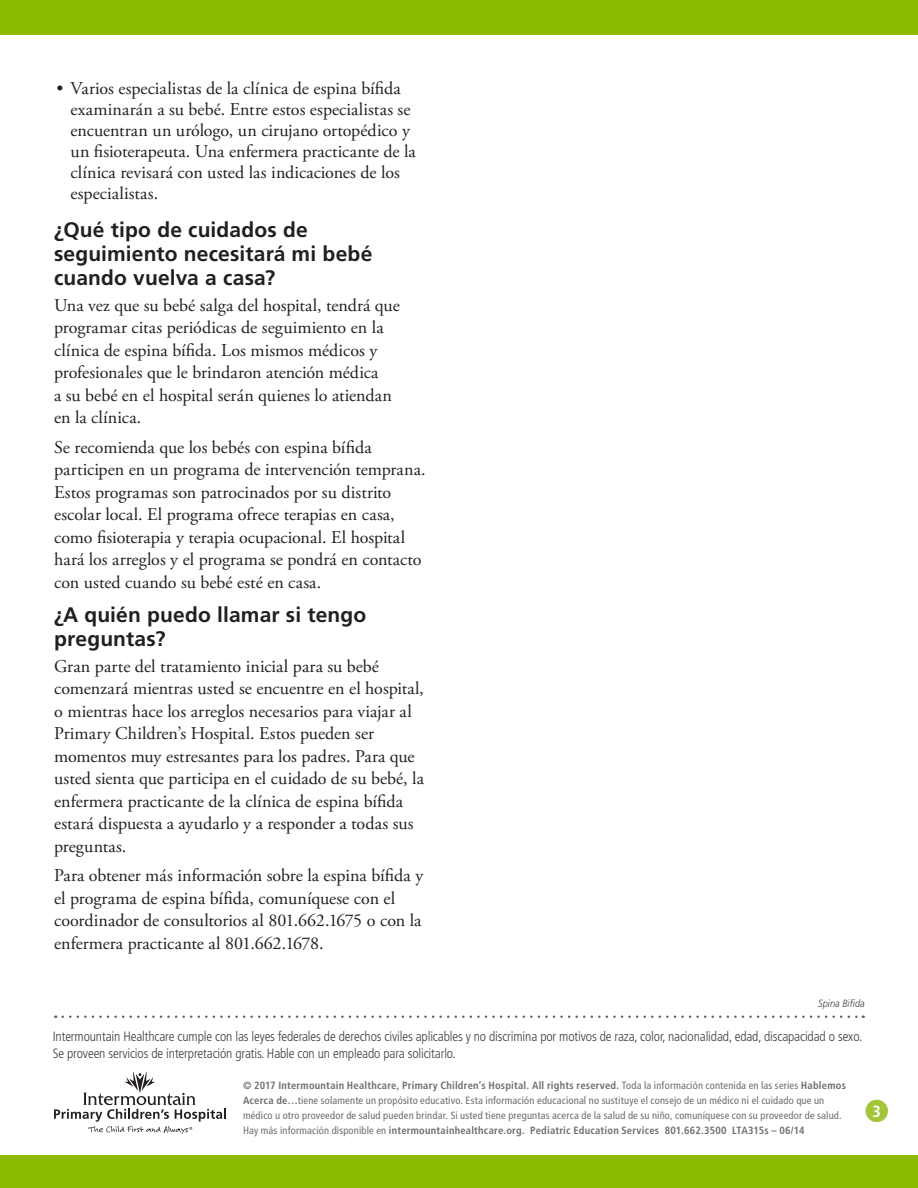
<style>
.page{position:relative;width:918px;height:1188px;background:#fff}
.page>*{position:absolute;margin:0;border:0;box-sizing:border-box;transform-origin:0 0}
.Level_1__h2{font:700 21px/24px "Frutiger LT Std";letter-spacing:.005em;color:#231f20}
.Main__p{font:18px/22.5px "Adobe Garamond Pro";color:#231f20}
.t1{font:700 condensed 16.2px "Frutiger LT Std";color:#fff}
.t2{font:300 condensed 13.5px/17.1px "Frutiger LT Std";letter-spacing:-.01em;color:#3e3e3f}
.t3{font:condensed 10.5px/15px "Frutiger LT Std";letter-spacing:.015em;color:#6c6d70}
.Table_Main{font:italic 300 10.5px "Frutiger LT Std";letter-spacing:.01em;color:#3e3e3f;scale:.88 1}
.s1{font-weight:700}
</style>
<div class="page">
<div style="left:0;top:0;width:918px;height:35px;background:#8dbb00"></div>
<div style="left:866px;top:1100px;width:22px;height:22px;background:#a2c53a;border-radius:50%"></div>
<div style="left:0;top:1156px;width:918px;height:32px;background:#8dbb00"></div>
<svg style="left:54px;top:1072px;width:172px;height:62px"></svg>
<svg style="left:63px;top:1016px;width:801px;height:2px"></svg>
<p class="Main__p" style="left:71px;top:78px;width:347px;line-height:21px;text-indent:-14px">• Varios especialistas de la clínica de espina bífida examinarán a su bebé. Entre estos especialistas se encuentran un urólogo, un cirujano ortopédico y un fisioterapeuta. Una enfermera practicante de la clínica revisará con usted las indicaciones de los especialistas.</p>
<p class="Level_1__h2" style="left:54px;top:217px;width:320px">¿Qué tipo de cuidados de seguimiento necesitará mi bebé cuando vuelva a casa?</p>
<p class="Main__p" style="left:54px;top:294px;width:347px">Una vez que su bebé salga del hospital, tendrá que programar citas periódicas de seguimiento en la clínica de espina bífida. Los mismos médicos y profesionales que le brindaron atención médica<br>a su bebé en el hospital serán quienes lo atiendan en la clínica.</p>
<p class="Main__p" style="left:54px;top:436px;width:373px">Se recomienda que los bebés con espina bífida participen en un programa de intervención temprana.<br>Estos programas son patrocinados por su distrito escolar local. El programa ofrece terapias en casa, como fisioterapia y terapia ocupacional. El hospital hará los arreglos y el programa se pondrá en contacto con usted cuando su bebé esté en casa.</p>
<p class="Level_1__h2" style="left:54px;top:603px;width:314px">¿A quién puedo llamar si tengo preguntas?</p>
<p class="Main__p" style="left:54px;top:656px;width:371px">Gran parte del tratamiento inicial para su bebé comenzará mientras usted se encuentre en el hospital, o mientras hace los arreglos necesarios para viajar al Primary Children’s Hospital. Estos pueden ser momentos muy estresantes para los padres. Para que usted sienta que participa en el cuidado de su bebé, la enfermera practicante de la clínica de espina bífida estará dispuesta a ayudarlo y a responder a todas sus preguntas.</p>
<p class="Main__p" style="left:54px;top:865px;width:371px">Para obtener más información sobre la espina bífida y el programa de espina bífida, comuníquese con el coordinador de consultorios al 801.662.1675 o con la enfermera practicante al 801.662.1678.</p>
<p class="Table_Main" style="left:818px;top:997px;width:55px">Spina Bifida</p>
<p class="t2" style="left:53px;top:1027px;width:811px">Intermountain Healthcare cumple con las leyes federales de derechos civiles aplicables y no discrimina por motivos de raza, color, nacionalidad, edad, discapacidad o sexo.<br>Se proveen servicios de interpretación gratis. Hable con un empleado para solicitarlo.</p>
<p class="t3" style="left:243px;top:1078px;width:604px"><span class="s1">© 2017 Intermountain Healthcare, Primary Children’s Hospital. All rights reserved.</span> Toda la información contenida en las series <span class="s1">Hablemos Acerca de…</span>tiene solamente un propósito educativo. Esta información educacional no sustituye el consejo de un médico ni el cuidado que un médico u otro proveedor de salud pueden brindar. Si usted tiene preguntas acerca de la salud de su niño, comuníquese con su proveedor de salud.<br>Hay más información disponible en <span class="s1">intermountainhealthcare.org. Pediatric Education Services 801.662.3500 LTA315s – 06/14</span></p>
<p class="t1" style="left:873px;top:1101px;width:10px">3</p>
</div>
